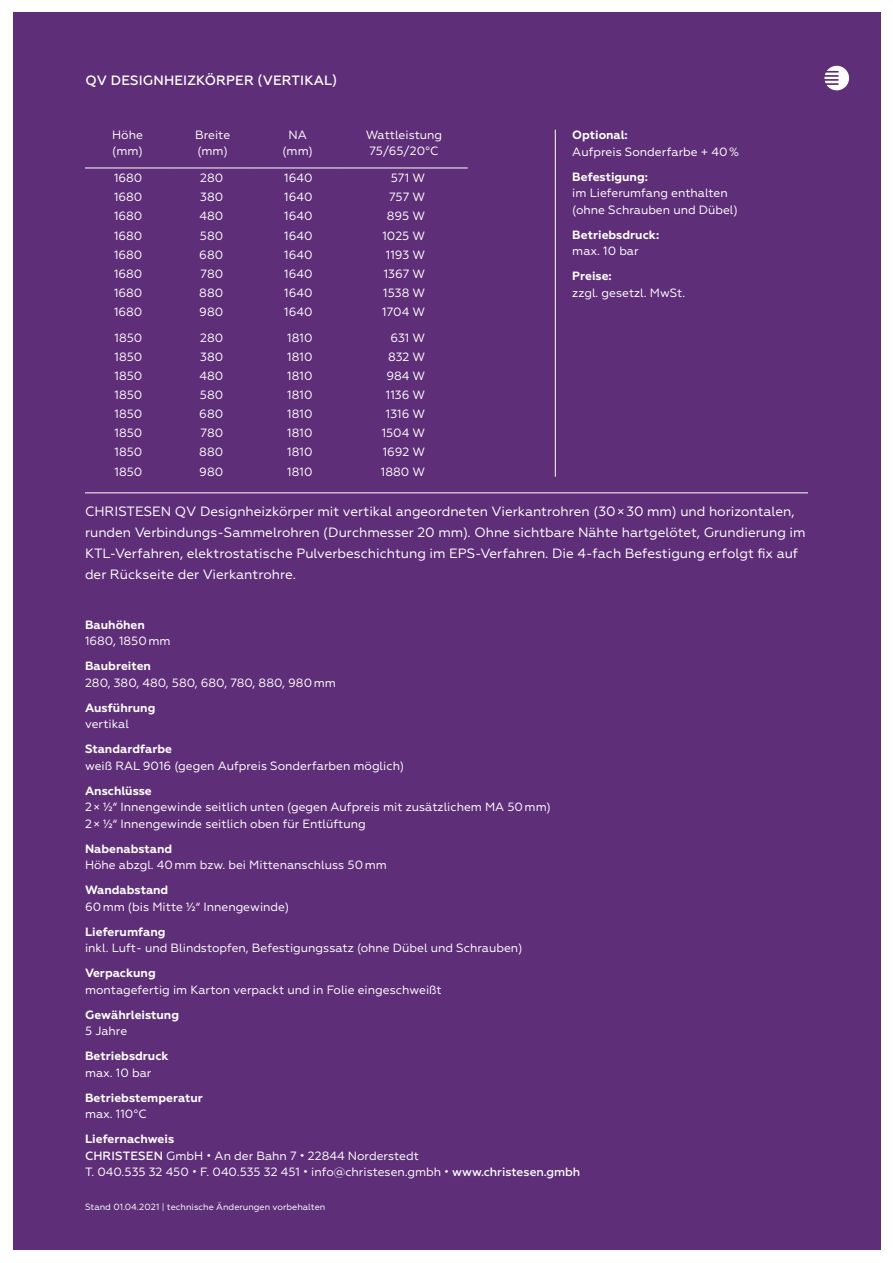
<style>
.page{position:relative;width:893px;height:1263px;background:#fff}
.page>*{position:absolute;margin:0;border:0;box-sizing:border-box;transform-origin:0 0}
.t1{font:13.5px/21px "Geometria";color:#fff}
.t2{font:500 13.5px "Geometria";letter-spacing:.01em;color:#fff}
.t3{font:12px/16.5px "Geometria";color:#fff}
.t4{font:700 12px "Geometria";color:#fff}
.t5{font:9px "Geometria";color:#fff}
.s1{font-weight:700}
.s2{font-weight:500}
</style>
<div class="page">
<div style="left:13px;top:13px;width:867px;height:1237px;background:#5f2e78"></div>
<svg style="left:824px;top:66px;width:25px;height:24px"></svg>
<hr style="left:555px;top:130px;width:1px;height:347px;background:#fff">
<hr style="left:85px;top:492px;width:723px;height:1px;background:#fff">
<hr style="left:85px;top:168px;width:85px;height:1px;background:#fff">
<hr style="left:170px;top:168px;width:85px;height:1px;background:#fff">
<hr style="left:255px;top:168px;width:85px;height:1px;background:#fff">
<hr style="left:340px;top:168px;width:128px;height:1px;background:#fff">
<p class="t2" style="left:85px;top:72px;width:253px">QV DESIGNHEIZKÖRPER (VERTIKAL)</p>
<p class="t3" style="left:112px;top:126px;width:32px">Höhe (mm)</p>
<p class="t3" style="left:195px;top:126px;width:37px">Breite (mm)</p>
<p class="t3" style="left:282px;top:126px;width:32px;text-align:center">NA (mm)</p>
<p class="t3" style="left:366px;top:126px;width:78px;text-align:center">Wattleistung<br>75/65/20°C</p>
<p class="t3" style="left:114px;top:170px;width:30px">1680</p>
<p class="t3" style="left:200px;top:170px;width:25px">280</p>
<p class="t3" style="left:284px;top:170px;width:30px">1640</p>
<p class="t3" style="left:391px;top:170px;width:36px">571 W</p>
<p class="t3" style="left:114px;top:189px;width:30px">1680</p>
<p class="t3" style="left:200px;top:189px;width:25px">380</p>
<p class="t3" style="left:284px;top:189px;width:30px">1640</p>
<p class="t3" style="left:389px;top:189px;width:38px">757 W</p>
<p class="t3" style="left:114px;top:208px;width:30px">1680</p>
<p class="t3" style="left:199px;top:208px;width:25px">480</p>
<p class="t3" style="left:284px;top:208px;width:30px">1640</p>
<p class="t3" style="left:387px;top:208px;width:40px">895 W</p>
<p class="t3" style="left:114px;top:227px;width:30px">1680</p>
<p class="t3" style="left:200px;top:227px;width:25px">580</p>
<p class="t3" style="left:284px;top:227px;width:30px">1640</p>
<p class="t3" style="left:382px;top:227px;width:44px">1025 W</p>
<p class="t3" style="left:114px;top:246px;width:30px">1680</p>
<p class="t3" style="left:199px;top:246px;width:25px">680</p>
<p class="t3" style="left:284px;top:246px;width:30px">1640</p>
<p class="t3" style="left:386px;top:246px;width:41px">1193 W</p>
<p class="t3" style="left:114px;top:265px;width:30px">1680</p>
<p class="t3" style="left:201px;top:265px;width:24px">780</p>
<p class="t3" style="left:284px;top:265px;width:30px">1640</p>
<p class="t3" style="left:384px;top:265px;width:43px">1367 W</p>
<p class="t3" style="left:114px;top:285px;width:30px">1680</p>
<p class="t3" style="left:199px;top:285px;width:25px">880</p>
<p class="t3" style="left:284px;top:285px;width:30px">1640</p>
<p class="t3" style="left:383px;top:285px;width:44px">1538 W</p>
<p class="t3" style="left:114px;top:304px;width:30px">1680</p>
<p class="t3" style="left:199px;top:304px;width:25px">980</p>
<p class="t3" style="left:284px;top:304px;width:30px">1640</p>
<p class="t3" style="left:382px;top:304px;width:44px">1704 W</p>
<p class="t3" style="left:115px;top:329px;width:29px">1850</p>
<p class="t3" style="left:200px;top:329px;width:25px">280</p>
<p class="t3" style="left:287px;top:329px;width:27px">1810</p>
<p class="t3" style="left:390px;top:329px;width:36px">631 W</p>
<p class="t3" style="left:115px;top:348px;width:29px">1850</p>
<p class="t3" style="left:200px;top:348px;width:25px">380</p>
<p class="t3" style="left:287px;top:348px;width:27px">1810</p>
<p class="t3" style="left:388px;top:348px;width:39px">832 W</p>
<p class="t3" style="left:115px;top:367px;width:29px">1850</p>
<p class="t3" style="left:199px;top:367px;width:25px">480</p>
<p class="t3" style="left:287px;top:367px;width:27px">1810</p>
<p class="t3" style="left:386px;top:367px;width:40px">984 W</p>
<p class="t3" style="left:115px;top:387px;width:29px">1850</p>
<p class="t3" style="left:200px;top:387px;width:25px">580</p>
<p class="t3" style="left:287px;top:387px;width:27px">1810</p>
<p class="t3" style="left:386px;top:387px;width:41px">1136 W</p>
<p class="t3" style="left:115px;top:406px;width:29px">1850</p>
<p class="t3" style="left:199px;top:406px;width:25px">680</p>
<p class="t3" style="left:287px;top:406px;width:27px">1810</p>
<p class="t3" style="left:386px;top:406px;width:41px">1316 W</p>
<p class="t3" style="left:115px;top:425px;width:29px">1850</p>
<p class="t3" style="left:201px;top:425px;width:24px">780</p>
<p class="t3" style="left:287px;top:425px;width:27px">1810</p>
<p class="t3" style="left:382px;top:425px;width:45px">1504 W</p>
<p class="t3" style="left:115px;top:444px;width:29px">1850</p>
<p class="t3" style="left:199px;top:444px;width:25px">880</p>
<p class="t3" style="left:287px;top:444px;width:27px">1810</p>
<p class="t3" style="left:383px;top:444px;width:44px">1692 W</p>
<p class="t3" style="left:115px;top:463px;width:29px">1850</p>
<p class="t3" style="left:199px;top:463px;width:25px">980</p>
<p class="t3" style="left:287px;top:463px;width:27px">1810</p>
<p class="t3" style="left:381px;top:463px;width:46px">1880 W</p>
<p class="t4" style="left:572px;top:128px;width:57px">Optional:</p>
<p class="t3" style="left:572px;top:143px;width:168px">Aufpreis Sonderfarbe + 40%</p>
<p class="t4" style="left:572px;top:169px;width:77px">Befestigung:</p>
<p class="t3" style="left:572px;top:185px;width:167px">im Lieferumfang enthalten (ohne Schrauben und Dübel)</p>
<p class="t4" style="left:572px;top:227px;width:88px">Betriebsdruck:</p>
<p class="t3" style="left:572px;top:243px;width:68px">max. 10 bar</p>
<p class="t4" style="left:572px;top:269px;width:41px">Preise:</p>
<p class="t3" style="left:572px;top:284px;width:114px">zzgl. gesetzl. MwSt.</p>
<p class="t1" style="left:85px;top:500px;width:722px">CHRISTESEN QV Designheizkörper mit vertikal angeordneten Vierkantrohren (30×30 mm) und horizontalen, runden Verbindungs-Sammelrohren (Durchmesser 20 mm). Ohne sichtbare Nähte hartgelötet, Grundierung im KTL-Verfahren, elektrostatische Pulverbeschichtung im EPS-Verfahren. Die 4-fach Befestigung erfolgt fix auf der Rückseite der Vierkantrohre.</p>
<p class="t4" style="left:85px;top:617px;width:61px">Bauhöhen</p>
<p class="t3" style="left:85px;top:633px;width:87px">1680, 1850mm</p>
<p class="t4" style="left:85px;top:659px;width:68px">Baubreiten</p>
<p class="t3" style="left:85px;top:674px;width:252px">280, 380, 480, 580, 680, 780, 880, 980mm</p>
<p class="t4" style="left:85px;top:700px;width:72px">Ausführung</p>
<p class="t3" style="left:85px;top:716px;width:45px">vertikal</p>
<p class="t4" style="left:85px;top:742px;width:89px">Standardfarbe</p>
<p class="t3" style="left:85px;top:757px;width:321px">weiß RAL 9016 (gegen Aufpreis Sonderfarben möglich)</p>
<p class="t4" style="left:85px;top:783px;width:68px">Anschlüsse</p>
<p class="t3" style="left:85px;top:799px;width:467px">2× ½“ Innengewinde seitlich unten (gegen Aufpreis mit zusätzlichem MA 50mm)<br>2× ½“ Innengewinde seitlich oben für Entlüftung</p>
<p class="t4" style="left:85px;top:841px;width:89px">Nabenabstand</p>
<p class="t3" style="left:85px;top:857px;width:303px">Höhe abzgl. 40mm bzw. bei Mittenanschluss 50mm</p>
<p class="t4" style="left:85px;top:883px;width:85px">Wandabstand</p>
<p class="t3" style="left:85px;top:898px;width:206px">60mm (bis Mitte ½“ Innengewinde)</p>
<p class="t4" style="left:85px;top:924px;width:82px">Lieferumfang</p>
<p class="t3" style="left:85px;top:940px;width:439px">inkl. Luft- und Blindstopfen, Befestigungssatz (ohne Dübel und Schrauben)</p>
<p class="t4" style="left:85px;top:966px;width:72px">Verpackung</p>
<p class="t3" style="left:85px;top:981px;width:358px">montagefertig im Karton verpackt und in Folie eingeschweißt</p>
<p class="t4" style="left:85px;top:1007px;width:95px">Gewährleistung</p>
<p class="t3" style="left:85px;top:1023px;width:44px">5 Jahre</p>
<p class="t4" style="left:85px;top:1049px;width:85px">Betriebsdruck</p>
<p class="t3" style="left:85px;top:1064px;width:68px">max. 10 bar</p>
<p class="t4" style="left:85px;top:1090px;width:119px">Betriebstemperatur</p>
<p class="t3" style="left:85px;top:1106px;width:63px">max. 110°C</p>
<p class="t3" style="left:85px;top:1131px;width:497px"><span class="s1">Liefernachweis<br></span><span class="s2">CHRISTESEN</span> GmbH • An der Bahn 7 • 22844 Norderstedt<br>T. 040.535 32 450 • F. 040.535 32 451 • info@christesen.gmbh • <span class="s2">www.christesen.gmbh</span></p>
<p class="t5" style="left:85px;top:1201px;width:242px">Stand 01.04.2021 | technische Änderungen vorbehalten</p>
</div>
